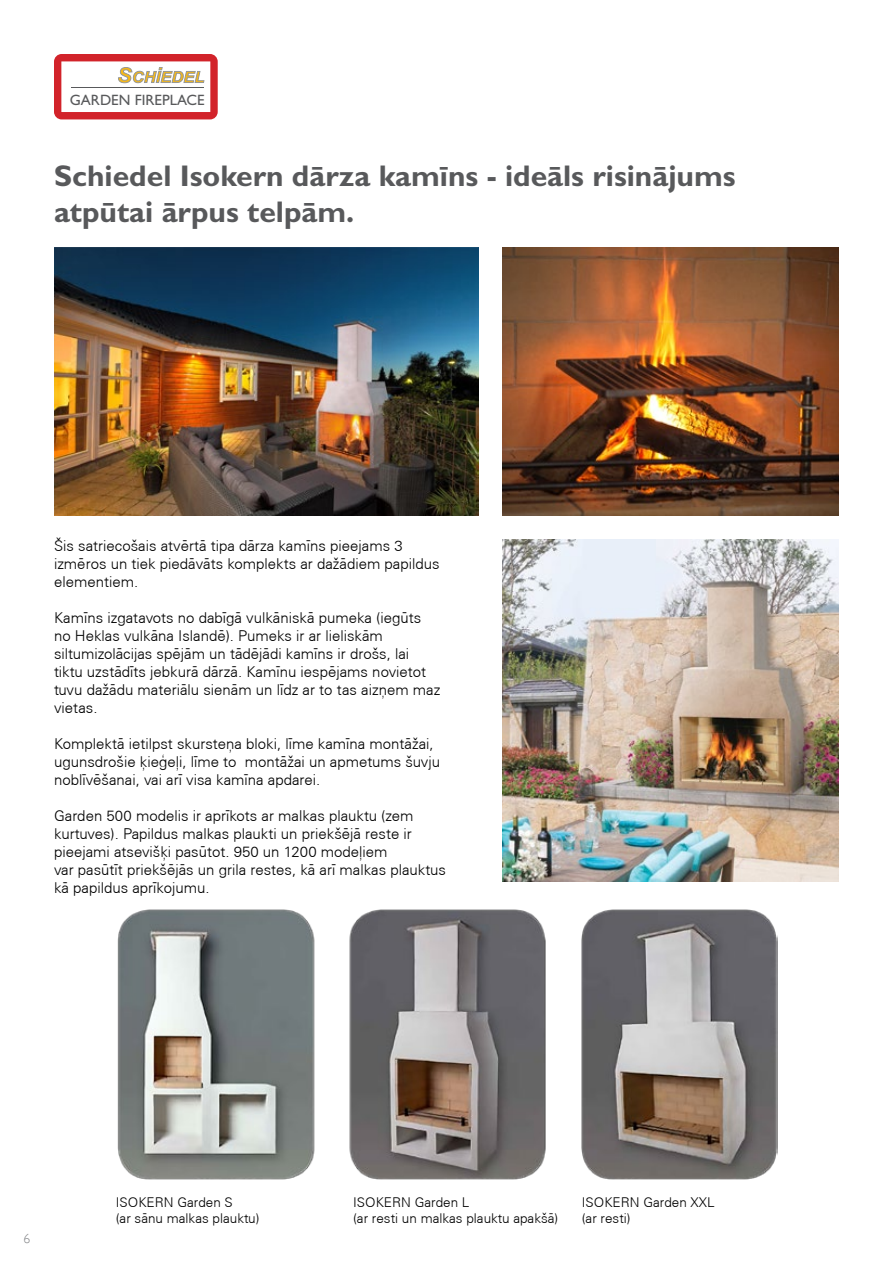
<style>
.page{position:relative;width:893px;height:1263px;background:#fff}
.page>*{position:absolute;margin:0;border:0;box-sizing:border-box;transform-origin:0 0}
.t1{font:700 30px/36px "Gill Sans CE";color:#58595b}
.t2{font:300 15px/18px "Univers CE";color:#000}
.t3{font:15px "Gill Sans CE";color:#58595b}
.t4{font:300 13.5px/16.2px "Univers CE";color:#000}
.t5{font:300 13.5px "Gill Sans";color:#808285}
</style>
<div class="page">
<svg style="left:54px;top:54px;width:164px;height:65px"></svg>
<img style="left:54px;top:248px;width:424px;height:268px">
<img style="left:503px;top:248px;width:336px;height:268px">
<img style="left:503px;top:540px;width:336px;height:341px">
<img style="left:117px;top:909px;width:198px;height:271px">
<img style="left:349px;top:909px;width:197px;height:271px">
<img style="left:582px;top:909px;width:196px;height:271px">
<p class="t3" style="left:70px;top:91px;width:136px">GARDEN FIREPLACE</p>
<h1 class="t1" style="left:54px;top:158px;width:683px">Schiedel Isokern dārza kamīns - ideāls risinājums atpūtai ārpus telpām.</h1>
<p class="t2" style="left:54px;top:536px;width:387px">Šis satriecošais atvērtā tipa dārza kamīns pieejams 3 izmēros un tiek piedāvāts komplekts ar dažādiem papildus elementiem.</p>
<p class="t2" style="left:54px;top:608px;width:388px">Kamīns izgatavots no dabīgā vulkāniskā pumeka (iegūts no Heklas vulkāna Islandē). Pumeks ir ar lieliskām siltumizolācijas spējām un tādējādi kamīns ir drošs, lai tiktu uzstādīts jebkurā dārzā. Kamīnu iespējams novietot tuvu dažādu materiālu sienām un līdz ar to tas aizņem maz vietas.</p>
<p class="t2" style="left:54px;top:734px;width:388px">Komplektā ietilpst skursteņa bloki, līme kamīna montāžai, ugunsdrošie ķieģeļi, līme to montāžai un apmetums šuvju noblīvēšanai, vai arī visa kamīna apdarei.</p>
<p class="t2" style="left:54px;top:806px;width:393px">Garden 500 modelis ir aprīkots ar malkas plauktu (zem kurtuves). Papildus malkas plaukti un priekšējā reste ir pieejami atsevišķi pasūtot. 950 un 1200 modeļiem<br>var pasūtīt priekšējās un grila restes, kā arī malkas plauktus kā papildus aprīkojumu.</p>
<p class="t5" style="left:24px;top:1228px;width:8px">6</p>
<p class="t4" style="left:116px;top:1194px;width:145px">ISOKERN Garden S<br>(ar sānu malkas plauktu)</p>
<p class="t4" style="left:353px;top:1194px;width:207px">ISOKERN Garden L<br>(ar resti un malkas plauktu apakšā)</p>
<p class="t4" style="left:582px;top:1194px;width:134px">ISOKERN Garden XXL (ar resti)</p>
</div>
